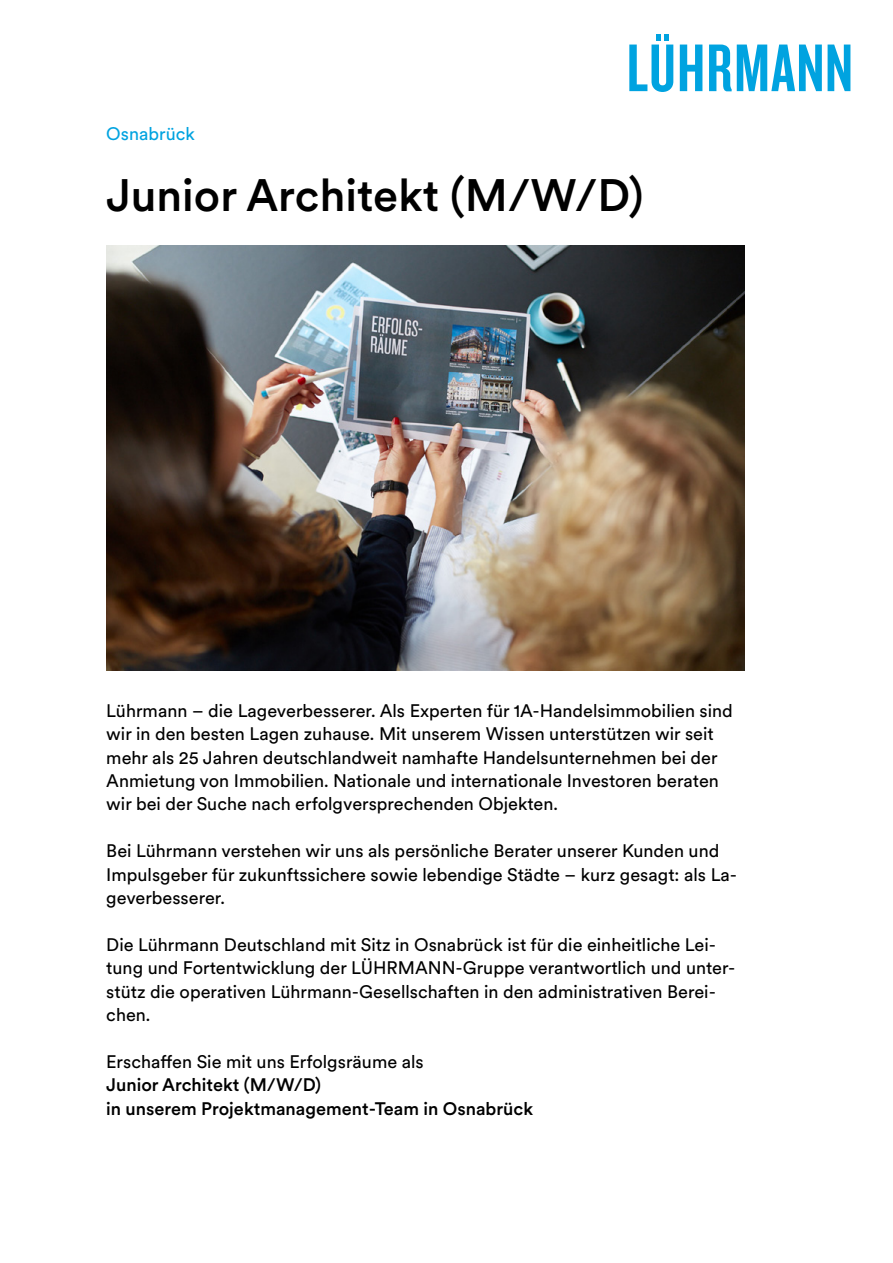
<style>
.page{position:relative;width:893px;height:1263px;background:#fff}
.page>*{position:absolute;margin:0;border:0;box-sizing:border-box;transform-origin:0 0}
.t1{font:500 45px "Circular XX";color:#000}
.t2{font:18px/23.4px "Circular XX";color:#000}
.t3{font:500 18px/23.4px "Circular XX";color:#000}
.t4{font:18px "Circular XX";color:#00a3e0}
</style>
<div class="page">
<svg style="left:629px;top:34px;width:44px;height:58px"></svg>
<svg style="left:680px;top:45px;width:22px;height:46px"></svg>
<svg style="left:709px;top:45px;width:113px;height:46px"></svg>
<svg style="left:828px;top:45px;width:22px;height:46px"></svg>
<img style="left:106px;top:246px;width:638px;height:425px">
<p class="t4" style="left:106px;top:122px;width:90px">Osnabrück</p>
<h1 class="t1" style="left:106px;top:164px;width:539px">Junior Architekt (M/W/D)</h1>
<p class="t2" style="left:106px;top:698px;width:628px">Lührmann – die Lageverbesserer. Als Experten für 1A-Handelsimmobilien sind wir in den besten Lagen zuhause. Mit unserem Wissen unterstützen wir seit mehr als 25 Jahren deutschlandweit namhafte Handelsunternehmen bei der Anmietung von Immobilien. Nationale und internationale Investoren beraten wir bei der Suche nach erfolgversprechenden Objekten.</p>
<p class="t2" style="left:106px;top:838px;width:632px">Bei Lührmann verstehen wir uns als persönliche Berater unserer Kunden und<br>Impulsgeber für zukunftssichere sowie lebendige Städte – kurz gesagt: als La&shy;geverbesserer.</p>
<p class="t2" style="left:106px;top:932px;width:631px">Die Lührmann Deutschland mit Sitz in Osnabrück ist für die einheitliche Lei&shy;tung und Fortentwicklung der LÜHRMANN-Gruppe verantwortlich und unter&shy;stütz die operativen Lührmann-Gesellschaften in den administrativen Berei&shy;chen.</p>
<p class="t2" style="left:106px;top:1049px;width:319px">Erschaffen Sie mit uns Erfolgsräume als</p>
<p class="t3" style="left:106px;top:1072px;width:428px">Junior Architekt (M/W/D)<br>in unserem Projektmanagement-Team in Osnabrück</p>
</div>
